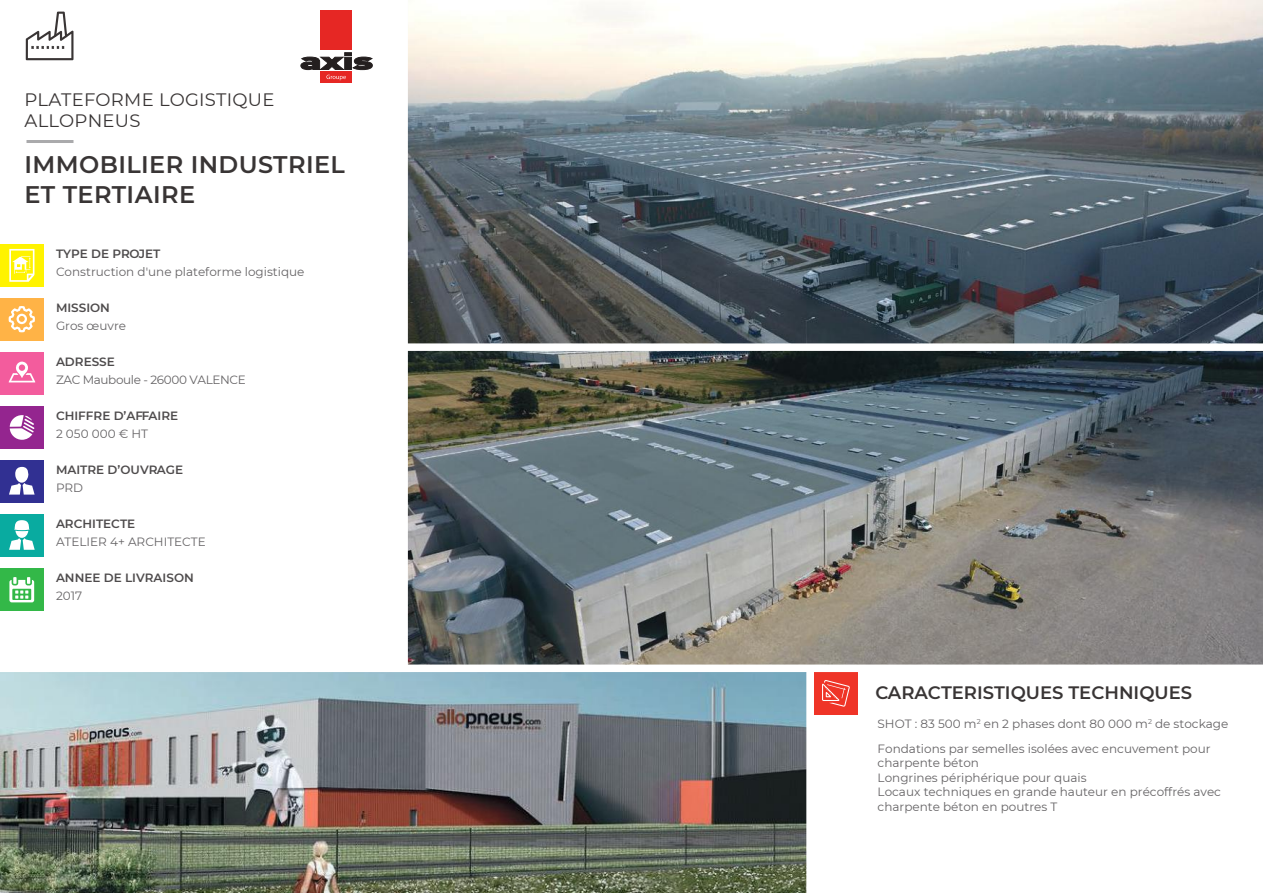
<style>
.page{position:relative;width:1263px;height:893px;background:#fff}
.page>*{position:absolute;margin:0;border:0;box-sizing:border-box;transform-origin:0 0}
.t1{font:600 24px/30px "Montserrat";letter-spacing:.015em;color:#393535}
.t2{font:18px/21.6px "Montserrat";letter-spacing:.015em;color:#393535}
.t3{font:600 18px "Montserrat";color:#393535}
.t4{font:12px/14.4px "Montserrat";color:#656365}
.t5{font:600 12px "Montserrat";color:#4e4b4c}
.t6{font:12px "Montserrat";letter-spacing:-.03em;color:#656365}
</style>
<div class="page">
<hr style="left:27px;top:140px;width:47px;height:3px;background:#aaaaac">
<svg style="left:26px;top:12px;width:48px;height:48px"></svg>
<div style="left:0;top:514px;width:44px;height:43px;background:#09aba0"></div>
<div style="left:0;top:460px;width:44px;height:43px;background:#313092"></div>
<div style="left:0;top:406px;width:44px;height:43px;background:#94258f"></div>
<div style="left:0;top:352px;width:44px;height:43px;background:#f35c9d"></div>
<div style="left:0;top:298px;width:44px;height:43px;background:#ffb346"></div>
<div style="left:0;top:244px;width:44px;height:43px;background:#fff300"></div>
<div style="left:0;top:568px;width:44px;height:43px;background:#33b848"></div>
<svg style="left:9px;top:249px;width:26px;height:33px"></svg>
<svg style="left:9px;top:306px;width:26px;height:26px"></svg>
<svg style="left:9px;top:361px;width:26px;height:21px"></svg>
<svg style="left:10px;top:415px;width:24px;height:25px"></svg>
<svg style="left:9px;top:467px;width:26px;height:28px"></svg>
<svg style="left:9px;top:520px;width:26px;height:30px"></svg>
<svg style="left:9px;top:577px;width:25px;height:25px"></svg>
<div style="left:814px;top:672px;width:44px;height:43px;background:#ef3427"></div>
<svg style="left:822px;top:680px;width:28px;height:27px"></svg>
<img style="left:408px;top:0;width:855px;height:665px">
<div style="left:404px;top:343px;width:859px;height:8px;background:#fff"></div>
<img style="left:0;top:672px;width:806px;height:221px">
<div style="left:320px;top:71px;width:32px;height:12px;background:#e62724"></div>
<div style="left:320px;top:10px;width:32px;height:40px;background:#e62724"></div>
<svg style="left:301px;top:53px;width:71px;height:27px"></svg>
<h2 class="t2" style="left:25px;top:88px;width:251px">PLATEFORME LOGISTIQUE<br>ALLOPNEUS</h2>
<h1 class="t1" style="left:25px;top:149px;width:322px">IMMOBILIER INDUSTRIEL<br>ET TERTIAIRE</h1>
<p class="t5" style="left:56px;top:245px;width:106px">TYPE DE PROJET</p>
<p class="t4" style="left:56px;top:264px;width:250px">Construction d'une plateforme logistique</p>
<p class="t5" style="left:56px;top:299px;width:56px">MISSION</p>
<p class="t4" style="left:56px;top:318px;width:72px">Gros œuvre</p>
<p class="t5" style="left:56px;top:353px;width:60px">ADRESSE</p>
<p class="t6" style="left:56px;top:371px;width:191px">ZAC Mauboule - 26000 VALENCE</p>
<p class="t5" style="left:56px;top:407px;width:124px">CHIFFRE D’AFFAIRE</p>
<p class="t4" style="left:56px;top:426px;width:94px">2 050 000 € HT</p>
<p class="t5" style="left:56px;top:461px;width:129px">MAITRE D’OUVRAGE</p>
<p class="t4" style="left:56px;top:480px;width:29px">PRD</p>
<p class="t5" style="left:56px;top:515px;width:81px">ARCHITECTE</p>
<p class="t4" style="left:56px;top:534px;width:151px">ATELIER 4+ ARCHITECTE</p>
<p class="t5" style="left:56px;top:569px;width:139px">ANNEE DE LIVRAISON</p>
<p class="t4" style="left:56px;top:588px;width:28px">2017</p>
<h2 class="t3" style="left:875px;top:680px;width:318px">CARACTERISTIQUES TECHNIQUES</h2>
<p class="t4" style="left:878px;top:710px;width:352px;line-height:25.2px">SHOT : 83 500 m<sup>2</sup> en 2 phases dont 80 000 m<sup>2</sup> de stockage<br>Fondations par semelles isolées avec encuvement pour</p>
<p class="t4" style="left:878px;top:755px;width:345px">charpente béton<br>Longrines périphérique pour quais<br>Locaux techniques en grande hauteur en précoffrés avec charpente béton en poutres T</p>
</div>
